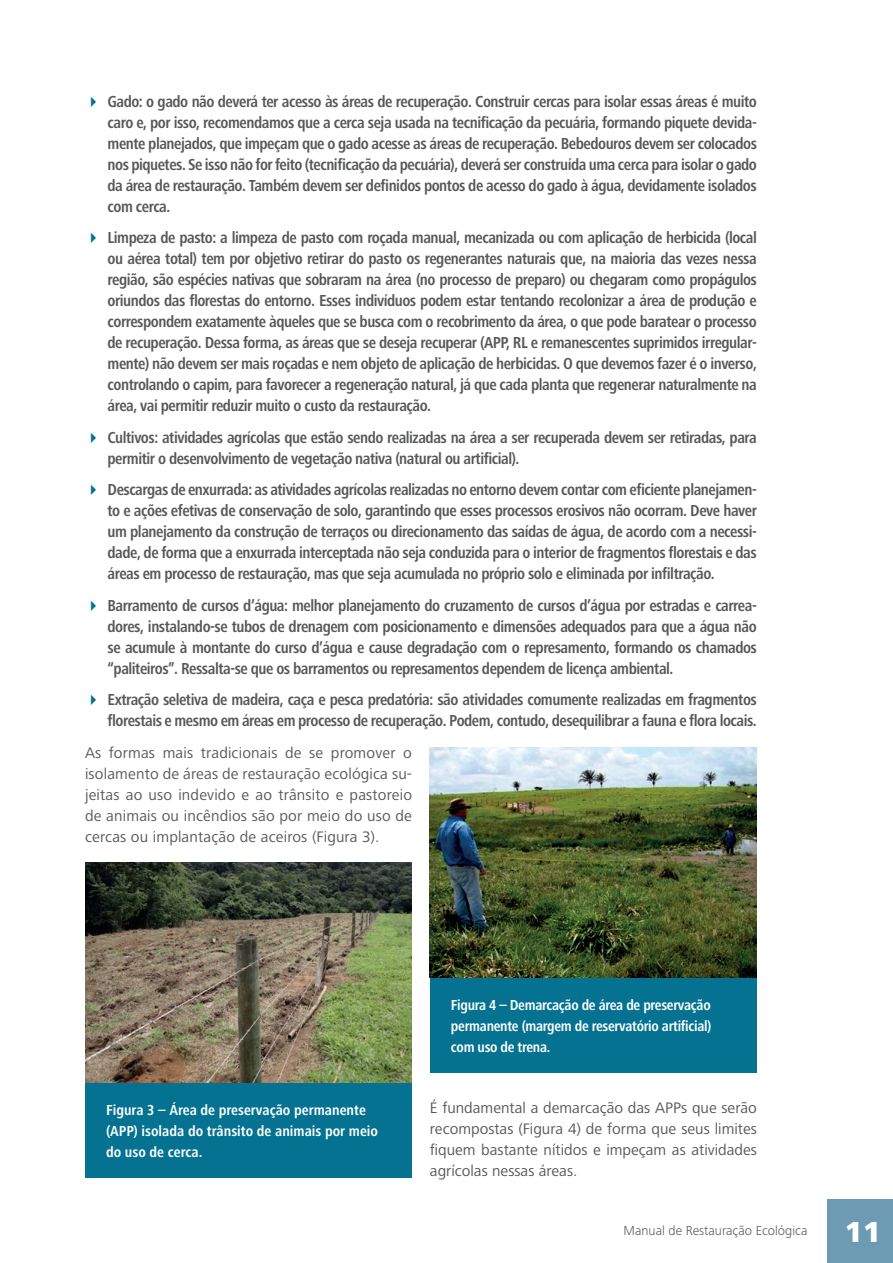
<style>
.page{position:relative;width:893px;height:1263px;background:#fff}
.page>*{position:absolute;margin:0;border:0;box-sizing:border-box;transform-origin:0 0}
.t1{font:800 30px "Frutiger Next LT";color:#fff}
.t2{font:700 condensed 16.5px/21px "Frutiger Next LT";letter-spacing:-.03em;color:#57585a;text-align:justify}
.t3{font:15.75px/21px "Frutiger Next LT";color:#57585a;text-align:justify}
.t4{font:700 condensed 15px/21px "Frutiger Next LT";color:#fff}
.t5{font:300 13.5px "Frutiger Next LT";color:#57585a}
.s1{color:#057292}
</style>
<div class="page">
<div style="left:827px;top:1199px;width:66px;height:64px;background:#6e9bb4"></div>
<div style="left:85px;top:1082px;width:327px;height:96px;background:#057292"></div>
<div style="left:430px;top:977px;width:327px;height:96px;background:#057292"></div>
<img style="left:85px;top:863px;width:327px;height:219px">
<img style="left:430px;top:747px;width:327px;height:231px">
<p class="t2" style="left:108px;top:91px;width:651px;text-indent:-22px"><span class="s1">✔</span> Gado: o gado não deverá ter acesso às áreas de recuperação. Construir cercas para isolar essas áreas é muito caro e, por isso, recomendamos que a cerca seja usada na tecnificação da pecuária, formando piquete devida&shy;mente planejados, que impeçam que o gado acesse as áreas de recuperação. Bebedouros devem ser colocados nos piquetes. Se isso não for feito (tecnificação da pecuária), deverá ser construída uma cerca para isolar o gado da área de restauração. Também devem ser definidos pontos de acesso do gado à água, devidamente isolados com cerca.</p>
<p class="t2" style="left:108px;top:227px;width:651px;text-indent:-23px"><span class="s1">✔</span> Limpeza de pasto: a limpeza de pasto com roçada manual, mecanizada ou com aplicação de herbicida (local ou aérea total) tem por objetivo retirar do pasto os regenerantes naturais que, na maioria das vezes nessa região, são espécies nativas que sobraram na área (no processo de preparo) ou chegaram como propágulos oriundos das florestas do entorno. Esses indivíduos podem estar tentando recolonizar a área de produção e correspondem exatamente àqueles que se busca com o recobrimento da área, o que pode baratear o processo de recuperação. Dessa forma, as áreas que se deseja recuperar (APP, RL e remanescentes suprimidos irregular&shy;mente) não devem ser mais roçadas e nem objeto de aplicação de herbicidas. O que devemos fazer é o inverso, controlando o capim, para favorecer a regeneração natural, já que cada planta que regenerar naturalmente na área, vai permitir reduzir muito o custo da restauração.</p>
<p class="t2" style="left:108px;top:427px;width:651px;text-indent:-23px"><span class="s1">✔</span> Cultivos: atividades agrícolas que estão sendo realizadas na área a ser recuperada devem ser retiradas, para permitir o desenvolvimento de vegetação nativa (natural ou artificial).</p>
<p class="t2" style="left:108px;top:479px;width:651px;text-indent:-23px"><span class="s1">✔</span> Descargas de enxurrada: as atividades agrícolas realizadas no entorno devem contar com eficiente planejamen&shy;to e ações efetivas de conservação de solo, garantindo que esses processos erosivos não ocorram. Deve haver um planejamento da construção de terraços ou direcionamento das saídas de água, de acordo com a necessi&shy;dade, de forma que a enxurrada interceptada não seja conduzida para o interior de fragmentos florestais e das áreas em processo de restauração, mas que seja acumulada no próprio solo e eliminada por infiltração.</p>
<p class="t2" style="left:108px;top:595px;width:651px;text-indent:-23px"><span class="s1">✔</span> Barramento de cursos d’água: melhor planejamento do cruzamento de cursos d’água por estradas e carrea&shy;dores, instalando-se tubos de drenagem com posicionamento e dimensões adequados para que a água não se acumule à montante do curso d’água e cause degradação com o represamento, formando os chamados “paliteiros”. Ressalta-se que os barramentos ou represamentos dependem de licença ambiental.</p>
<p class="t2" style="left:85px;top:689px;width:673px;text-align:right"><span class="s1">✔</span> Extração seletiva de madeira, caça e pesca predatória: são atividades comumente realizadas em fragmentos florestais e mesmo em áreas em processo de recuperação. Podem, contudo, desequilibrar a fauna e flora locais.</p>
<p class="t3" style="left:85px;top:742px;width:328px">As formas mais tradicionais de se promover o isolamento de áreas de restauração ecológica su&shy;jeitas ao uso indevido e ao trânsito e pastoreio de animais ou incêndios são por meio do uso de cercas ou implantação de aceiros (Figura 3).</p>
<p class="t4" style="left:106px;top:1099px;width:274px">Figura 3 – Área de preservação permanente (APP) isolada do trânsito de animais por meio do uso de cerca.</p>
<p class="t4" style="left:451px;top:994px;width:262px;text-align:justify">Figura 4 – Demarcação de área de preservação permanente (margem de reservatório artificial) com uso de trena.</p>
<p class="t3" style="left:430px;top:1098px;width:328px">É fundamental a demarcação das APPs que serão recompostas (Figura 4) de forma que seus limites fiquem bastante nítidos e impeçam as atividades agrícolas nessas áreas.</p>
<p class="t5" style="left:624px;top:1223px;width:185px">Manual de Restauração Ecológica</p>
<h1 class="t1" style="left:844px;top:1215px;width:39px">11</h1>
</div>
